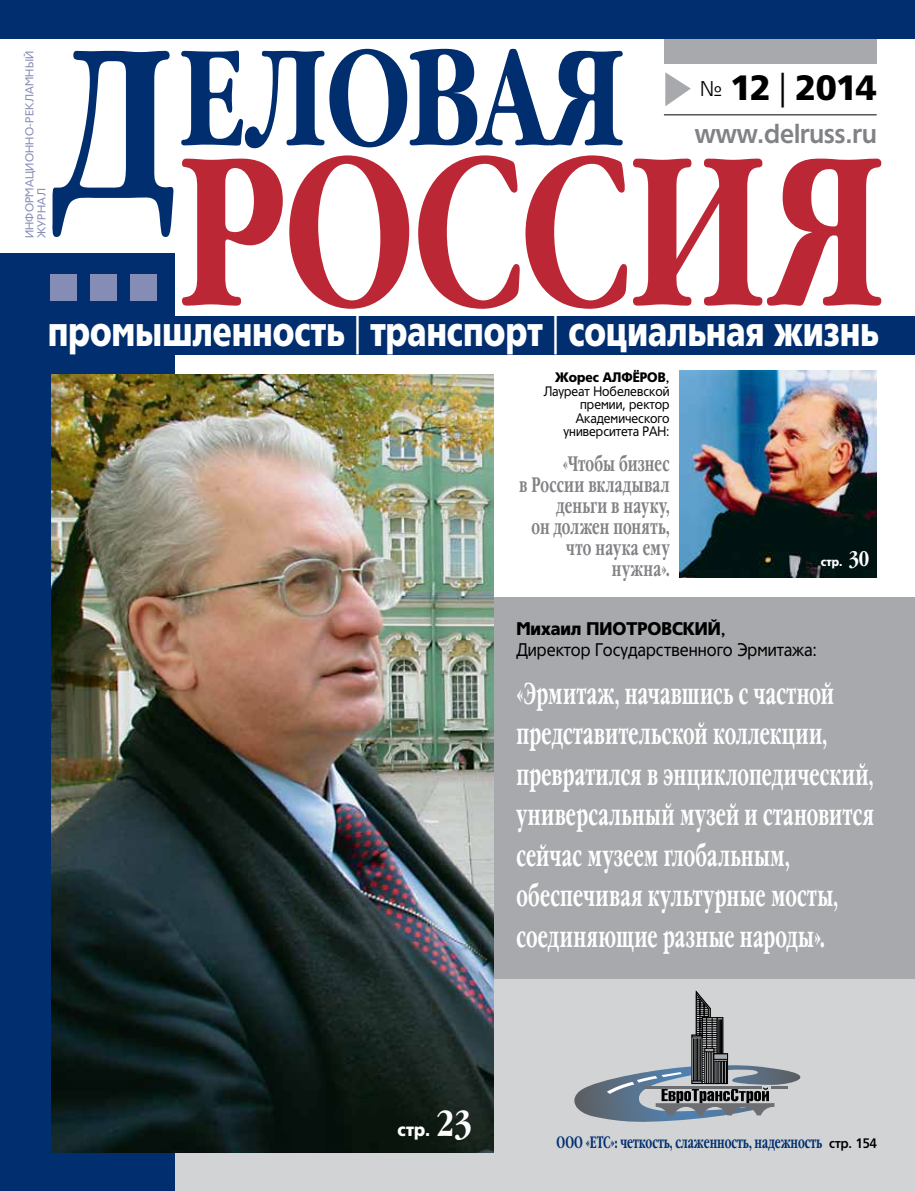
<style>
.page{position:relative;width:915px;height:1191px;background:#fff}
.page>*{position:absolute;margin:0;border:0;box-sizing:border-box;transform-origin:0 0}
.t1{font:700 210px "Garamond Narrow C";color:#bc2736;scale:.89 1}
.t2{font:700 135px "Garamond Narrow C";color:#002e6e;scale:.9 1}
.t3{font:900 42px "Tornado Cyr";letter-spacing:.005em;color:#fff;scale:.75 1}
.t4{font:900 34.5px "Tornado Cyr";letter-spacing:-.035em;color:#000}
.t5{font:700 30px/40.5px "Garamond Narrow C";letter-spacing:.015em;color:#fff;scale:.7 1}
.t6{font:700 27px "Tornado Cyr";color:#808285;scale:.9 1}
.t7{font:700 21px/21px "Garamond Narrow C";letter-spacing:.015em;color:#808285;text-align:right;scale:.75 1}
.t8{font:18px/21px "Tornado Cyr";color:#000;scale:.9 1}
.t9{font:900 18px "Tornado Cyr";color:#fff;scale:.9 1}
.t10{font:700 16.5px "Garamond Narrow C";color:#002e6e;scale:.75 1}
.t11{font:13.5px/13.5px "Tornado Cyr";color:#000;text-align:right;scale:.9 1}
.t12{font:900 12px "Tornado Cyr";color:#fff;scale:.9 1}
.t13{font:11.25px/12px "Tornado Cyr";letter-spacing:.025em;color:#858db7}
.s1{font-size:210px}
.s2{font-weight:300;font-size:21px}
.s3{font-family:"Meta Normal LFC";font-weight:400;font-size:36px}
.s4{font-family:"Meta Normal LFC";font-weight:400;font-size:40.5px}
.s5{font-weight:900}
.s6{font-family:"Meta Normal LFC"}
.s7{font-family:"Garamond Narrow C";font-weight:700;font-size:21px}
.s8{font-family:"Garamond Narrow C";font-weight:700;font-size:36px}
.s9{font-family:"Tornado Cyr";font-size:13.5px;color:#000}
</style>
<div class="page">
<div style="left:174px;top:852px;width:740px;height:339px;background:#d1d3d4"></div>
<hr style="left:0;top:0;width:1px;height:323px;background:#002e6e">
<div style="left:0;top:254px;width:174px;height:937px;background:#002e6e"></div>
<div style="left:0;top:316px;width:914px;height:38px;background:#002e6e"></div>
<div style="left:663px;top:38px;width:213px;height:26px;background:#a7a9ac"></div>
<div style="left:0;top:0;width:914px;height:38px;background:#002e6e"></div>
<div style="left:174px;top:597px;width:740px;height:381px;background:#a7a9ac"></div>
<img style="left:51px;top:374px;width:442px;height:778px">
<svg style="left:46px;top:40px;width:831px;height:275px"></svg>
<div style="left:50px;top:274px;width:26px;height:26px;background:#858db7"></div>
<div style="left:131px;top:274px;width:26px;height:26px;background:#858db7"></div>
<div style="left:91px;top:274px;width:26px;height:26px;background:#858db7"></div>
<svg style="left:574px;top:991px;width:227px;height:131px"></svg>
<hr style="left:643px;top:1086px;width:118px;height:2px;background:#6d6e71">
<img style="left:679px;top:370px;width:197px;height:207px">
<p class="t2" style="left:57px;top:22px;width:633px"><span class="s1">Д</span>еловая</p>
<p class="t13" style="left:24px;top:238px;width:189px;rotate:-90deg">Информационно-рекла мн ый журнал</p>
<p class="t4" style="left:699px;top:68px;width:178px"><span class="s2">№</span> 12 <span class="s3">|</span> 2014</p>
<p class="t6" style="left:694px;top:119px;width:203px">www.delruss.ru</p>
<p class="t1" style="left:177px;top:114px;width:797px">Россия</p>
<p class="t3" style="left:48px;top:307px;width:1108px">промышленность <span class="s4">|</span> транспорт <span class="s4">|</span> социальная жизнь</p>
<p class="t11" style="left:543px;top:371px;width:141px"><span class="s5">Жорес АЛФЁРОВ</span><span class="s6">,<br></span>Лауреат Нобелевской премии, ректор<br>Академического университета РАН:</p>
<p class="t7" style="left:519px;top:453px;width:202px">«Чтобы бизнес<br>в России вкладывал деньги в науку,<br>он должен понять, что наука ему нужна».</p>
<p class="t8" style="left:516px;top:619px;width:335px"><span class="s5">Михаил ПИОТРОВСКИЙ</span><span class="s6">,<br></span>Директор Государственного Эрмитажа:</p>
<p class="t12" style="left:820px;top:554px;width:55px">стр. <span class="s7">30</span></p>
<p class="t5" style="left:516px;top:674px;width:513px">«Эрмитаж, начавшись с частной представительской коллекции, превратился в энциклопедический, универсальный музей и становится сейчас музеем глобальным, обеспечивая культурные мосты, соединяющие разные народы».</p>
<p class="t9" style="left:397px;top:1119px;width:84px">стр. <span class="s8">23</span></p>
<p class="t10" style="left:556px;top:1132px;width:428px">ООО «ЕТС»: четкость, слаженность, надежность <span class="s9">стр. 154</span></p>
</div>
